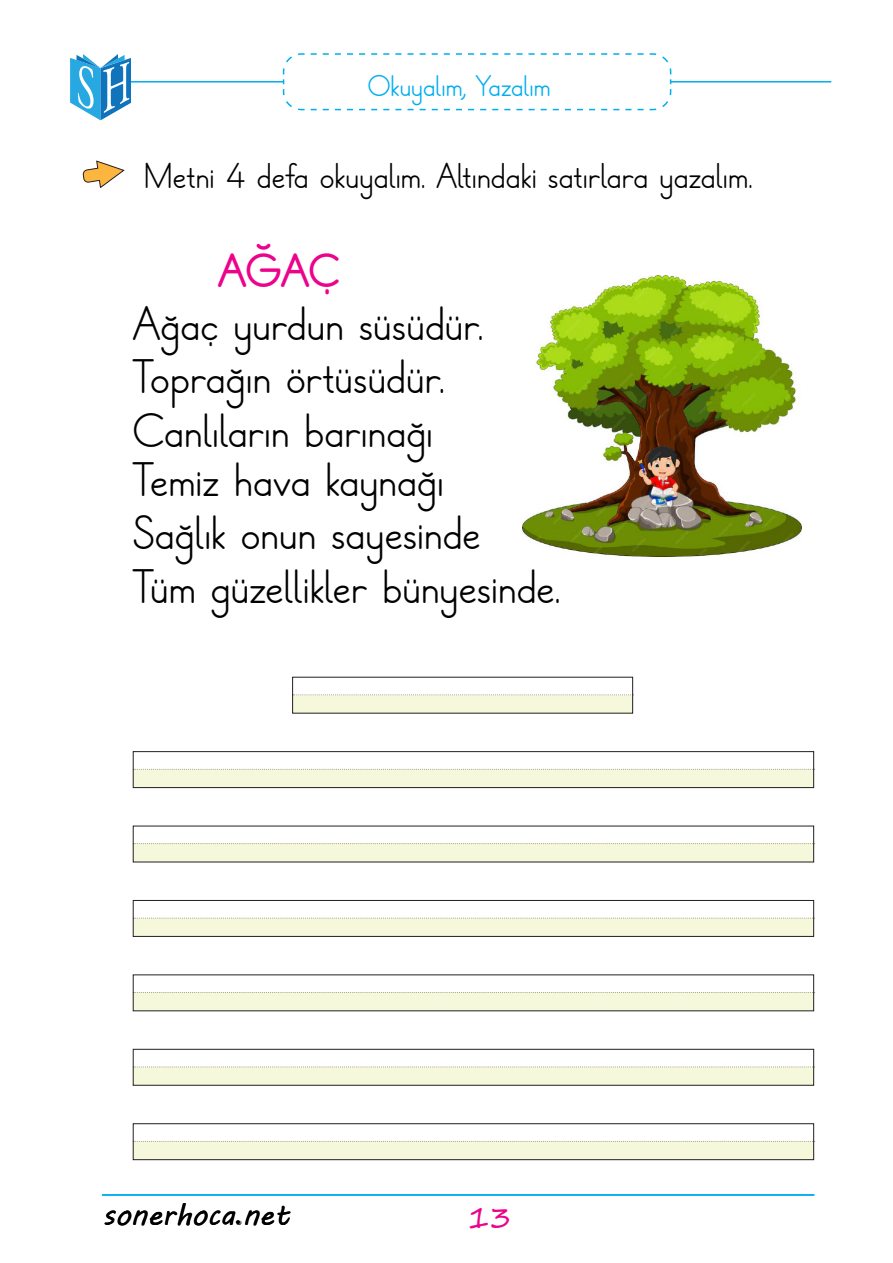
<style>
.page{position:relative;width:893px;height:1263px;background:#fff}
.page>*{position:absolute;margin:0;border:0;box-sizing:border-box;transform-origin:0 0}
.t1{font:48.15px "Temel Yazi";color:#000}
.t2{font:700 48.15px "Temel Yazi";color:#ed028c}
.t3{font:36px "Temel Yazi";color:#000}
.t4{font:30px "Temel Yazi";color:#00aeef}
.t5{font:30px "MV Boli";color:#000}
.t6{font:30px "Segoe Print";color:#ed028c}
.s1{font-family:"Algerian"}
</style>
<div class="page">
<hr style="left:102px;top:1194px;width:712px;height:2px;background:#00aeef">
<hr style="left:119px;top:81px;width:712px;height:2px;background:#00aeef">
<svg style="left:282px;top:53px;width:390px;height:58px"></svg>
<svg style="left:70px;top:54px;width:61px;height:66px"></svg>
<svg style="left:83px;top:161px;width:42px;height:27px"></svg>
<div style="left:292px;top:695px;width:341px;height:18px;background:#f6f8db"></div>
<svg style="left:293px;top:694px;width:341px;height:1px"></svg>
<div style="left:133px;top:769px;width:681px;height:18px;background:#f6f8db"></div>
<div style="left:133px;top:751px;width:681px;height:37px;border:1px solid #231f20"></div>
<svg style="left:133px;top:769px;width:682px;height:1px"></svg>
<div style="left:133px;top:844px;width:681px;height:18px;background:#f6f8db"></div>
<svg style="left:133px;top:843px;width:682px;height:1px"></svg>
<div style="left:133px;top:918px;width:681px;height:18px;background:#f6f8db"></div>
<div style="left:133px;top:900px;width:681px;height:36px;border:1px solid #231f20"></div>
<svg style="left:133px;top:918px;width:682px;height:1px"></svg>
<div style="left:133px;top:992px;width:681px;height:19px;background:#f6f8db"></div>
<svg style="left:133px;top:992px;width:682px;height:1px"></svg>
<div style="left:133px;top:1067px;width:681px;height:18px;background:#f6f8db"></div>
<div style="left:133px;top:1049px;width:681px;height:36px;border:1px solid #231f20"></div>
<svg style="left:133px;top:1067px;width:682px;height:1px"></svg>
<div style="left:133px;top:1141px;width:681px;height:19px;background:#f6f8db"></div>
<div style="left:133px;top:1123px;width:681px;height:37px;border:1px solid #231f20"></div>
<svg style="left:133px;top:1141px;width:682px;height:1px"></svg>
<img style="left:523px;top:275px;width:279px;height:282px">
<p class="t4" style="left:368px;top:69px;width:184px">Okuyalım, Yazalım</p>
<p class="t3" style="left:144px;top:156px;width:610px">Metni 4 defa okuyalım. Altındaki satırlara yazalım.</p>
<p class="t2" style="left:218px;top:243px;width:123px">AĞAÇ</p>
<p class="t1" style="left:133px;top:297px;width:352px">Ağaç yurdun süsüdür.</p>
<p class="t1" style="left:133px;top:350px;width:313px">Toprağın örtüsüdür.</p>
<p class="t1" style="left:133px;top:404px;width:302px">Canlıların barınağı</p>
<p class="t1" style="left:133px;top:453px;width:312px">Temiz hava kaynağı</p>
<p class="t1" style="left:133px;top:506px;width:349px">Sağlık onun sayesinde</p>
<p class="t1" style="left:133px;top:560px;width:429px">Tüm güzellikler bünyesinde.</p>
<p class="t5" style="left:103px;top:1194px;width:189px">sonerhoca<span class="s1">.</span>net</p>
<p class="t6" style="left:468px;top:1190px;width:45px">13</p>
</div>
